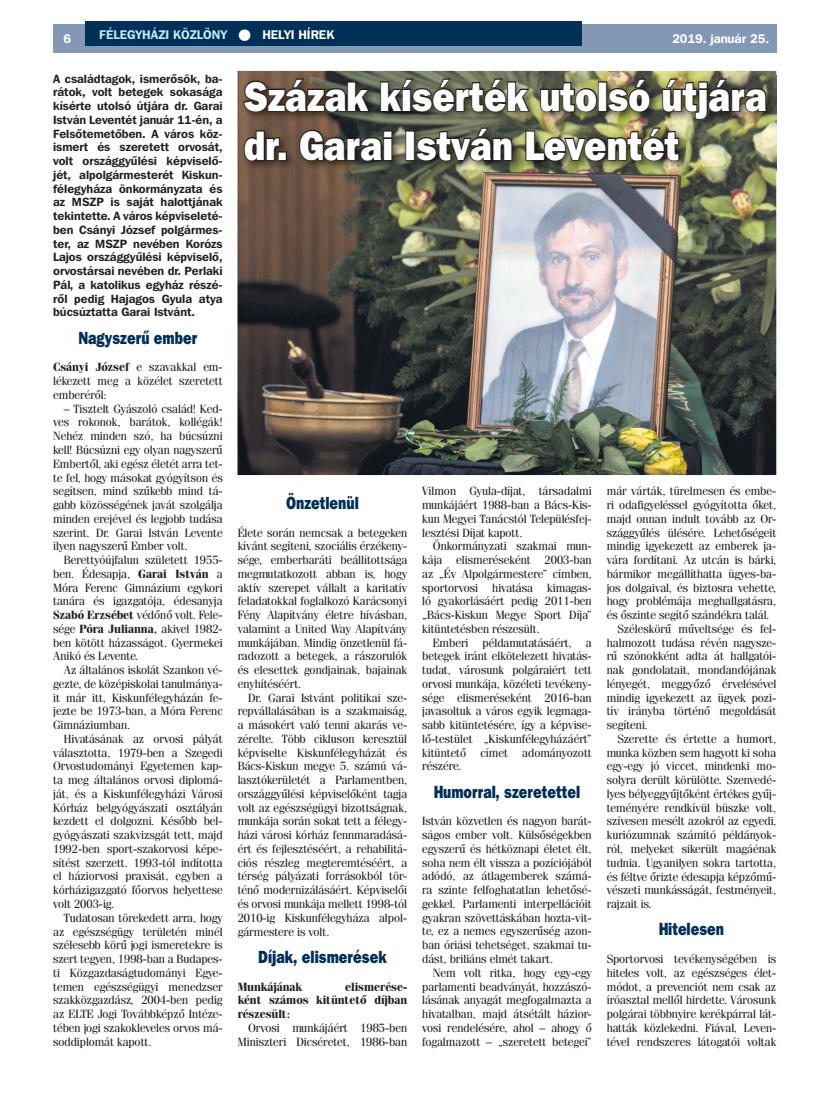
<style>
.page{position:relative;width:833px;height:1099px;background:#fff}
.page>*{position:absolute;margin:0;border:0;box-sizing:border-box;transform-origin:0 0}
.t1{font:40.88px/49px "Franklin Gothic Hv PFL";color:#fff;scale:.89 1}
.t2{font:17.5px "Franklin Gothic Hv PFL";color:#002f57;scale:.8 1}
.t3{font:700 12.5px "Franklin Gothic PFL";color:#c6eafa}
.t4{font:700 12.5px "Franklin Gothic PFL";color:#fff}
.t5{font:11.88px/13.8px "Fenice PFL";color:#231f20;text-align:justify}
.t6{font:700 11.88px/13.8px "Franklin Gothic PFL";color:#231f20;text-align:justify}
.t7{font:700 11.88px/13.8px "Fenice PFL";color:#231f20;text-align:justify}
.s1{color:#fff}
.s2{font-weight:700}
</style>
<div class="page">
<div style="left:53px;top:25px;width:723px;height:28px;background:#8498b6"></div>
<div style="left:85px;top:21px;width:496px;height:25px;background:#002f57"></div>
<img style="left:237px;top:71px;width:539px;height:404px">
<img style="left:240px;top:75px;width:537px;height:96px">
<svg style="left:242px;top:78px;width:130px;height:35px;background:#42382f"></svg>
<svg style="left:379px;top:78px;width:152px;height:36px;background:#494c3d"></svg>
<svg style="left:539px;top:81px;width:59px;height:32px;background:#56573e"></svg>
<div style="left:598px;top:81px;width:9px;height:31px;border:2px solid #231f20"></div>
<svg style="left:606px;top:78px;width:45px;height:35px;background:#524f37"></svg>
<img style="left:661px;top:78px;width:108px;height:42px">
<svg style="left:243px;top:129px;width:38px;height:34px"></svg>
<div style="left:278px;top:151px;width:9px;height:10px;border:2px solid #231f20"></div>
<svg style="left:298px;top:129px;width:95px;height:34px;background:#37322b"></svg>
<div style="left:405px;top:130px;width:10px;height:31px;border:2px solid #231f20"></div>
<svg style="left:414px;top:127px;width:99px;height:35px;background:#393b32"></svg>
<img style="left:524px;top:127px;width:156px;height:35px">
<p class="t3" style="left:99px;top:26px;width:236px">FÉLEGYHÁZI KÖZLÖNY <span class="s1">● HELYI HÍREK</span></p>
<p class="t4" style="left:672px;top:31px;width:98px">2019. január 25.</p>
<p class="t4" style="left:64px;top:31px;width:9px">6</p>
<p class="t6" style="left:53px;top:71px;width:171px">A családtagok, ismerősök, ba&shy;rátok, volt betegek sokasága kísérte utolsó útjára dr. Garai István Leventét január 11-én, a Felsőtemetőben. A város köz&shy;ismert és szeretett orvosát, volt országgyűlési képviselő&shy;jét, alpolgármesterét Kiskun&shy;félegyháza önkormányzata és az MSZP is saját halottjának tekintette. A város képviseleté&shy;ben Csányi József polgármes&shy;ter, az MSZP nevében Korózs Lajos országgyűlési képviselő, orvostársai nevében dr. Perlaki Pál, a katolikus egyház részé&shy;ről pedig Hajagos Gyula atya búcsúztatta Garai Istvánt.</p>
<h2 class="t2" style="left:78px;top:326px;width:150px">Nagyszerű ember</h2>
<p class="t5" style="left:53px;top:360px;width:171px"><span class="s2">Csányi József</span> e szavakkal em&shy;lékezett meg a közélet szeretett emberéről:</p>
<p class="t5" style="left:53px;top:401px;width:171px;text-indent:11px">– Tisztelt Gyászoló család! Ked&shy;ves rokonok, barátok, kollégák!<br>Nehéz minden szó, ha búcsúzni kell! Búcsúzni egy olyan nagyszerű Embertől, aki egész életét arra tet&shy;te fel, hogy másokat gyógyítson és segítsen, mind szűkebb mind tá&shy;gabb közösségének javát szolgálja minden erejével és legjobb tudása szerint. Dr. Garai István Levente ilyen nagyszerű Ember volt.</p>
<p class="t5" style="left:53px;top:553px;width:171px;text-indent:11px">Berettyóújfalun született 1955- ben. Édesapja, <span class="s2">Garai István</span> a Móra Ferenc Gimnázium egykori tanára és igazgatója, édesanyja <span class="s2">Szabó Erzsébet</span> védőnő volt. Fele&shy;sége <span class="s2">Póra Julianna,</span> akivel 1982- ben kötött házasságot. Gyermekei Anikó és Levente.</p>
<p class="t5" style="left:53px;top:663px;width:171px;text-indent:11px">Az általános iskolát Szankon vé&shy;gezte, de középiskolai tanulmánya&shy;it már itt, Kiskunfélegyházán fe&shy;jezte be 1973-ban, a Móra Ferenc Gimnáziumban.</p>
<p class="t5" style="left:53px;top:731px;width:171px;text-indent:11px">Hivatásának az orvosi pályát választotta, 1979-ben a Szegedi Orvostudományi Egyetemen kap&shy;ta meg általános orvosi diplomá&shy;ját, és a Kiskunfélegyházi Városi Kórház belgyógyászati osztályán kezdett el dolgozni. Később bel&shy;gyógyászati szakvizsgát tett, majd 1992-ben sport-szakorvosi képe&shy;sítést szerzett. 1993-tól indította el háziorvosi praxisát, egyben a kórházigazgató főorvos helyettese volt 2003-ig.</p>
<p class="t5" style="left:53px;top:910px;width:171px;text-indent:11px">Tudatosan törekedett arra, hogy az egészségügy területén minél szélesebb körű jogi ismeretekre is szert tegyen, 1998-ban a Budapes&shy;ti Közgazdaságtudományi Egye&shy;temen egészségügyi menedzser szakközgazdász, 2004-ben pedig az ELTE Jogi Továbbképző Intéze&shy;tében jogi szakokleveles orvos má&shy;soddiplomát kapott.</p>
<h1 class="t1" style="left:244px;top:71px;width:589px">Százak kísérték utolsó útjára dr. Garai István Leventét</h1>
<p class="t5" style="left:422px;top:484px;width:171px">Vilmon Gyula-díjat, társadalmi munkájáért 1988-ban a Bács-Kis&shy;kun Megyei Tanácstól Településfej&shy;lesztési Díjat kapott.</p>
<p class="t5" style="left:422px;top:539px;width:171px;text-indent:11px">Önkormányzati szakmai mun&shy;kája elismeréseként 2003-ban az „Év Alpolgármestere” címben, sportorvosi hivatása kimagas&shy;ló gyakorlásáért pedig 2011-ben „Bács-Kiskun Megye Sport Díja” kitüntetésben részesült.</p>
<p class="t5" style="left:422px;top:635px;width:171px;text-indent:11px">Emberi példamutatásáért, a betegek iránt elkötelezett hivatás&shy;tudat, városunk polgáraiért tett orvosi munkája, közéleti tevékeny&shy;sége elismeréseként 2016-ban javasoltuk a város egyik legmaga&shy;sabb kitüntetésére, így a képvise&shy;lő-testület „Kiskunfélegyházáért” kitüntető címet adományozott részére.</p>
<h2 class="t2" style="left:434px;top:780px;width:184px">Humorral, szeretettel</h2>
<p class="t5" style="left:422px;top:814px;width:171px">István közvetlen és nagyon barát&shy;ságos ember volt. Külsőségekben egyszerű és hétköznapi életet élt, soha nem élt vissza a pozíciójából adódó, az átlagemberek számá&shy;ra szinte felfoghatatlan lehetősé&shy;gekkel. Parlamenti interpellációit gyakran szövettáskában hozta-vit&shy;te, ez a nemes egyszerűség azon&shy;ban óriási tehetséget, szakmai tu&shy;dást, briliáns elmét takart.</p>
<p class="t5" style="left:422px;top:965px;width:171px;text-indent:11px">Nem volt ritka, hogy egy-egy parlamenti beadványát, hozzászó&shy;lásának anyagát megfogalmazta a hivatalban, majd átsétált házior&shy;vosi rendelésére, ahol – ahogy ő fogalmazott – „szeretett betegei”</p>
<p class="t5" style="left:607px;top:484px;width:171px">már várták, türelmesen és embe-</p>
<p class="t5" style="left:607px;top:498px;width:171px">ri odafigyeléssel gyógyította őket,</p>
<p class="t5" style="left:607px;top:511px;width:171px">majd onnan indult tovább az Or-</p>
<p class="t5" style="left:607px;top:525px;width:171px">szággyűlés ülésére. Lehetőségeit</p>
<p class="t5" style="left:607px;top:539px;width:171px">mindig igyekezett az emberek ja-</p>
<p class="t5" style="left:607px;top:553px;width:171px">vára fordítani. Az utcán is bárki,</p>
<p class="t5" style="left:607px;top:566px;width:171px">bármikor megállíthatta ügyes-ba-</p>
<p class="t5" style="left:607px;top:580px;width:171px">jos dolgaival, és biztosra vehette,</p>
<p class="t5" style="left:607px;top:594px;width:171px">hogy problémája meghallgatásra,</p>
<p class="t5" style="left:607px;top:608px;width:164px">és őszinte segítő szándékra talál.</p>
<p class="t5" style="left:617px;top:621px;width:160px">Széleskörű műveltsége és fel-</p>
<p class="t5" style="left:607px;top:635px;width:171px">halmozott tudása révén nagysze-</p>
<p class="t5" style="left:607px;top:649px;width:171px">rű szónokként adta át hallgatói-</p>
<p class="t5" style="left:607px;top:663px;width:171px">nak gondolatait, mondandójának</p>
<p class="t5" style="left:607px;top:676px;width:171px">lényegét, meggyőző érvelésével</p>
<p class="t5" style="left:607px;top:690px;width:171px">mindig igyekezett az ügyek pozi-</p>
<p class="t5" style="left:607px;top:704px;width:171px">tív irányba történő megoldását</p>
<p class="t5" style="left:607px;top:718px;width:42px">segíteni.</p>
<p class="t5" style="left:617px;top:731px;width:160px">Szerette és értette a humort,</p>
<p class="t5" style="left:607px;top:745px;width:171px">munka közben sem hagyott ki soha</p>
<p class="t5" style="left:607px;top:759px;width:171px">egy-egy jó viccet, mindenki mo-</p>
<p class="t5" style="left:607px;top:773px;width:171px">solyra derült körülötte. Szenvedé-</p>
<p class="t5" style="left:607px;top:786px;width:171px">lyes bélyeggyűjtőként értékes gyűj-</p>
<p class="t5" style="left:607px;top:800px;width:171px">teményére rendkívül büszke volt,</p>
<p class="t5" style="left:607px;top:814px;width:171px">szívesen mesélt azokról az egyedi,</p>
<p class="t5" style="left:607px;top:828px;width:171px">kuriózumnak számító példányok-</p>
<p class="t5" style="left:607px;top:841px;width:171px">ról, melyeket sikerült magáénak</p>
<p class="t5" style="left:607px;top:855px;width:171px">tudnia. Ugyanilyen sokra tartotta,</p>
<p class="t5" style="left:607px;top:869px;width:171px">és féltve őrizte édesapja képzőmű-</p>
<p class="t5" style="left:607px;top:883px;width:171px">vészeti munkásságát, festményeit,</p>
<p class="t5" style="left:607px;top:896px;width:46px">rajzait is.</p>
<h2 class="t2" style="left:659px;top:918px;width:83px">Hitelesen</h2>
<p class="t5" style="left:607px;top:951px;width:171px">Sportorvosi tevékenységében is hiteles volt, az egészséges élet&shy;módot, a prevenciót nem csak az íróasztal mellől hirdette. Városunk polgárai többnyire kerékpárral lát&shy;hatták közlekedni. Fiával, Leven&shy;tével rendszeres látogatói voltak</p>
<h2 class="t2" style="left:286px;top:491px;width:92px">Önzetlenül</h2>
<p class="t5" style="left:238px;top:525px;width:171px">Élete során nemcsak a betegeken kívánt segíteni, szociális érzékeny&shy;sége, emberbaráti beállítottsága megmutatkozott abban is, hogy aktív szerepet vállalt a karitatív feladatokkal foglalkozó Karácsonyi Fény Alapítvány életre hívásban, valamint a United Way Alapítvány munkájában. Mindig önzetlenül fá&shy;radozott a betegek, a rászorulók és elesettek gondjainak, bajainak enyhítéséért.</p>
<p class="t5" style="left:238px;top:690px;width:171px;text-indent:11px">Dr. Garai Istvánt politikai sze&shy;repvállalásában is a szakmaiság, a másokért való tenni akarás ve&shy;zérelte. Több cikluson keresztül képviselte Kiskunfélegyházát és Bács-Kiskun megye 5. számú vá&shy;lasztókerületét a Parlamentben, országgyűlési képviselőként tagja volt az egészségügyi bizottságnak, munkája során sokat tett a félegy&shy;házi városi kórház fennmaradásá&shy;ért és fejlesztéséért, a rehabilitá&shy;ciós részleg megteremtéséért, a térség pályázati forrásokból tör&shy;ténő modernizálásáért. Képviselői és orvosi munkája mellett 1998-tól 2010-ig Kiskunfélegyháza alpol&shy;gármestere is volt.</p>
<h2 class="t2" style="left:258px;top:945px;width:162px">Díjak, elismerések</h2>
<p class="t7" style="left:238px;top:979px;width:66px">Munkájának</p>
<p class="t7" style="left:238px;top:979px;width:171px;text-indent:108px">elismerése&shy;ként számos kitüntető díjban részesült:</p>
<p class="t5" style="left:238px;top:1020px;width:171px;text-align:right">Orvosi munkájáért 1985-ben<br>Miniszteri Dicséretet, 1986-ban</p>
</div>
